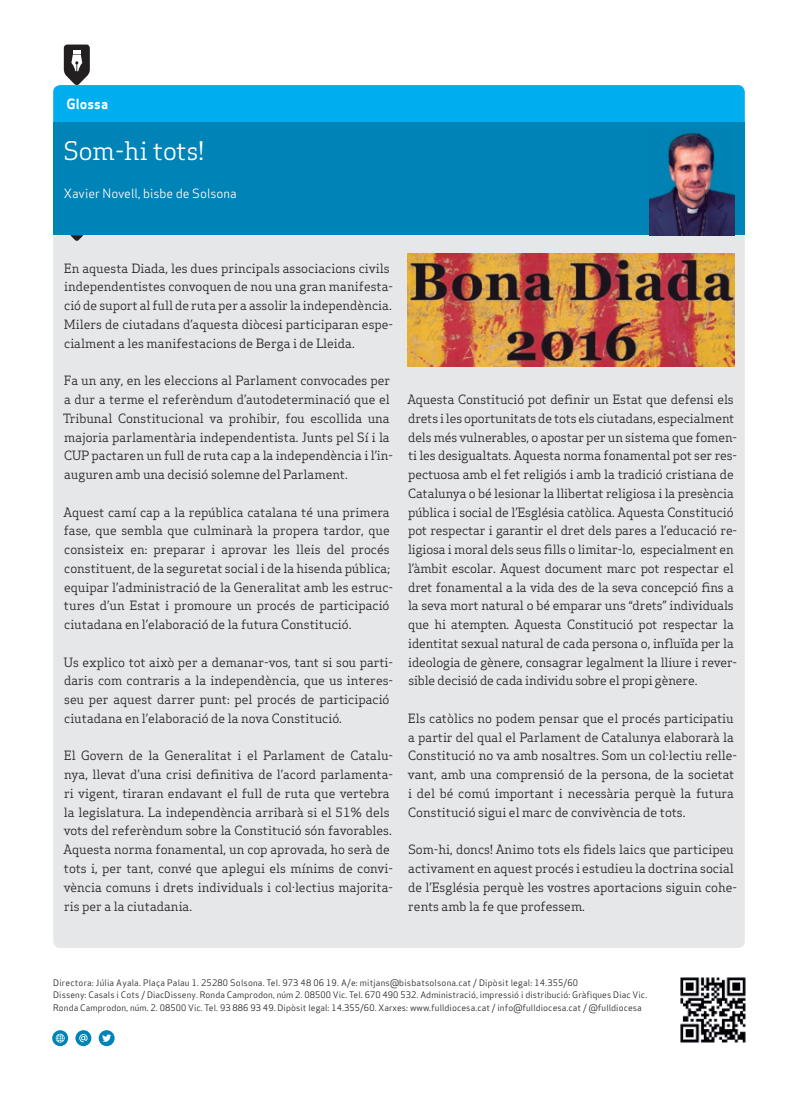
<style>
.page{position:relative;width:798px;height:1099px;background:#fff}
.page>*{position:absolute;margin:0;border:0;box-sizing:border-box;transform-origin:0 0}
.t1{font:25px "Apex Serif";color:#fff}
.t2{font:13.75px "Apex Sans Bold T";color:#fff}
.t3{font:12.5px/18.8px "Apex Serif";color:#231f20}
.t4{font:12.5px "Apex Sans Book T";color:#fff}
.t5{font:8.75px/12.5px "Apex Sans Book T";letter-spacing:.01em;color:#231f20}
</style>
<div class="page">
<div style="left:53px;top:235px;width:691px;height:713px;background:#e6e7e9"></div>
<img style="left:680px;top:977px;width:66px;height:66px">
<svg style="left:52px;top:1030px;width:16px;height:16px"></svg>
<svg style="left:56px;top:1033px;width:9px;height:9px"></svg>
<svg style="left:75px;top:1030px;width:16px;height:16px"></svg>
<svg style="left:79px;top:1033px;width:9px;height:9px"></svg>
<svg style="left:99px;top:1030px;width:16px;height:16px"></svg>
<svg style="left:102px;top:1034px;width:9px;height:8px"></svg>
<div style="left:53px;top:123px;width:691px;height:112px;background:#0083b6"></div>
<svg style="left:53px;top:45px;width:691px;height:78px"></svg>
<img style="left:649px;top:129px;width:84px;height:106px">
<svg style="left:70px;top:235px;width:13px;height:7px"></svg>
<img style="left:407px;top:254px;width:326px;height:112px">
<p class="t2" style="left:67px;top:95px;width:43px">Glossa</p>
<h1 class="t1" style="left:64px;top:135px;width:141px">Som-hi tots!</h1>
<p class="t4" style="left:64px;top:185px;width:174px">Xavier Novell, bisbe de Solsona</p>
<p class="t3" style="left:64px;top:258px;width:330px">En aquesta Diada, les dues principals associacions civils independentistes convoquen de nou una gran manifesta&shy;ció de suport al full de ruta per a assolir la independència.<br>Milers de ciutadans d’aquesta diòcesi participaran espe&shy;cialment a les manifestacions de Berga i de Lleida.</p>
<p class="t3" style="left:63px;top:371px;width:331px">Fa un any, en les eleccions al Parlament convocades per a dur a terme el referèndum d’autodeterminació que el Tribunal Constitucional va prohibir, fou escollida una majoria parlamentària independentista. Junts pel Sí i la CUP pactaren un full de ruta cap a la independència i l’in&shy;auguren amb una decisió solemne del Parlament.</p>
<p class="t3" style="left:63px;top:502px;width:331px">Aquest camí cap a la república catalana té una primera fase, que sembla que culminarà la propera tardor, que consisteix en: preparar i aprovar les lleis del procés constituent, de la seguretat social i de la hisenda pública; equipar l’administració de la Generalitat amb les estruc&shy;tures d’un Estat i promoure un procés de participació ciutadana en l’elaboració de la futura Constitució.</p>
<p class="t3" style="left:64px;top:652px;width:330px">Us explico tot això per a demanar-vos, tant si sou parti&shy;daris com contraris a la independència, que us interes&shy;seu per aquest darrer punt: pel procés de participació ciutadana en l’elaboració de la nova Constitució.</p>
<p class="t3" style="left:63px;top:746px;width:331px">El Govern de la Generalitat i el Parlament de Catalu&shy;nya, llevat d’una crisi definitiva de l’acord parlamenta&shy;ri vigent, tiraran endavant el full de ruta que vertebra la legislatura. La independència arribarà si el 51% dels vots del referèndum sobre la Constitució són favorables.<br>Aquesta norma fonamental, un cop aprovada, ho serà de tots i, per tant, convé que aplegui els mínims de convi&shy;vència comuns i drets individuals i col·lectius majorita&shy;ris per a la ciutadania.</p>
<p class="t3" style="left:407px;top:390px;width:331px">Aquesta Constitució pot definir un Estat que defensi els drets i les oportunitats de tots els ciutadans, especialment dels més vulnerables, o apostar per un sistema que fomen&shy;ti les desigualtats. Aquesta norma fonamental pot ser res&shy;pectuosa amb el fet religiós i amb la tradició cristiana de Catalunya o bé lesionar la llibertat religiosa i la presència pública i social de l’Església catòlica. Aquesta Constitució pot respectar i garantir el dret dels pares a l’educació re&shy;ligiosa i moral dels seus fills o limitar-lo, especialment en l’àmbit escolar. Aquest document marc pot respectar el dret fonamental a la vida des de la seva concepció fins a la seva mort natural o bé emparar uns “drets” individuals que hi atempten. Aquesta Constitució pot respectar la identitat sexual natural de cada persona o, influïda per la ideologia de gènere, consagrar legalment la lliure i rever&shy;sible decisió de cada individu sobre el propi gènere.</p>
<p class="t3" style="left:407px;top:708px;width:331px">Els catòlics no podem pensar que el procés participatiu a partir del qual el Parlament de Catalunya elaborarà la Constitució no va amb nosaltres. Som un col·lectiu relle&shy;vant, amb una comprensió de la persona, de la societat i del bé comú important i necessària perquè la futura Constitució sigui el marc de convivència de tots.</p>
<p class="t3" style="left:408px;top:840px;width:330px">Som-hi, doncs! Animo tots els fidels laics que participeu activament en aquest procés i estudieu la doctrina social de l’Església perquè les vostres aportacions siguin cohe&shy;rents amb la fe que professem.</p>
<p class="t5" style="left:53px;top:976px;width:595px">Directora: Júlia Ayala. Plaça Palau 1. 25280 Solsona. Tel. 973 48 06 19. A/e: mitjans@bisbatsolsona.cat / Dipòsit legal: 14.355/60<br>Disseny: Casals i Cots / DiacDisseny. Ronda Camprodon, núm 2. 08500 Vic. Tel. 670 490 532. Administració, impressió i distribució: Gràfiques Diac Vic.<br>Ronda Camprodon, núm. 2. 08500 Vic. Tel. 93 886 93 49. Dipòsit legal: 14.355/60. Xarxes: www.fulldiocesa.cat / info@fulldiocesa.cat / @fulldiocesa</p>
</div>
